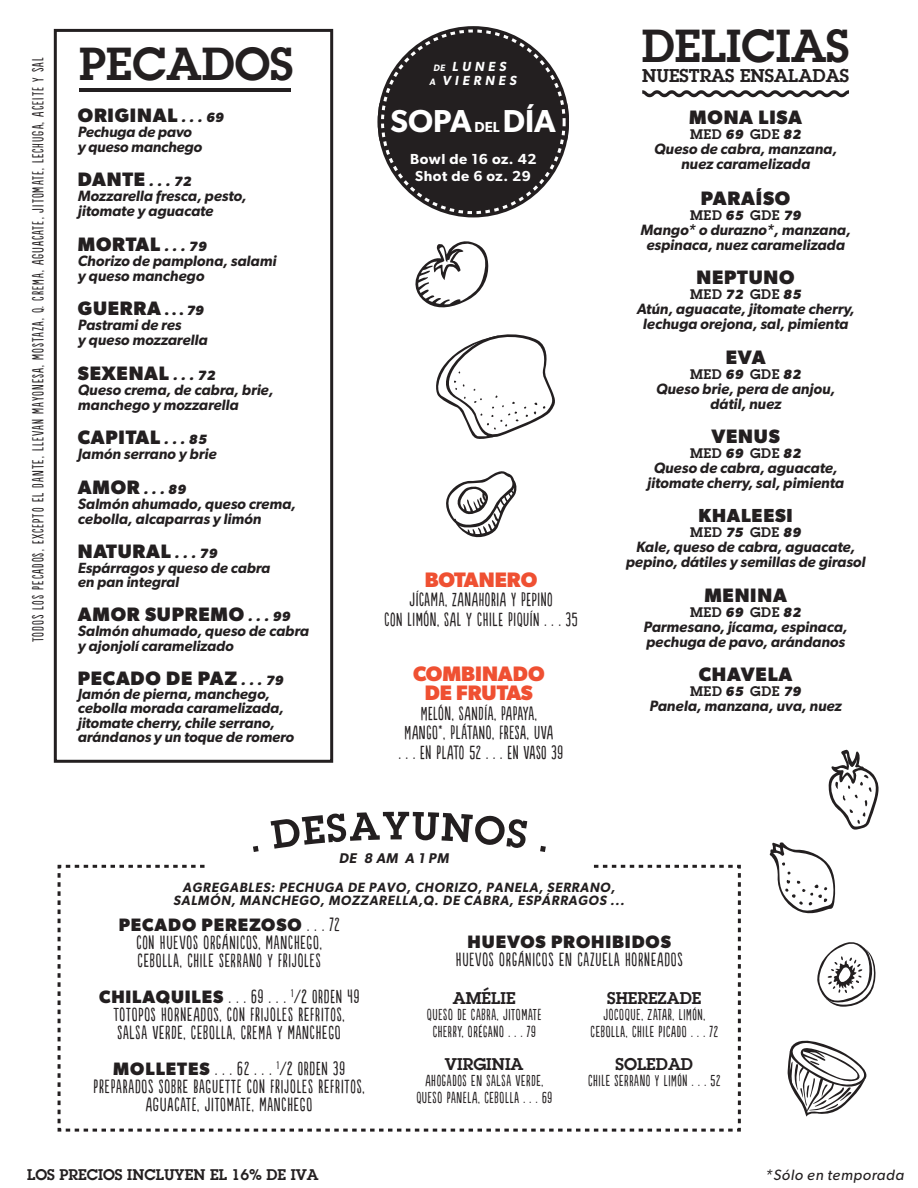
<style>
.page{position:relative;width:918px;height:1188px;background:#fff}
.page>*{position:absolute;margin:0;border:0;box-sizing:border-box;transform-origin:0 0}
.t1{font:600 45px "ITC Lubalin Graph";color:#231f20}
.t2{font:600 31.8px "Gibson";color:#fff}
.t3{font:700 21px/19.5px "Gibson";color:#ef5032;text-align:center}
.t4{font:700 19.5px "Gibson";letter-spacing:.04em;color:#231f20}
.t5{font:700 18.9px "Gibson";letter-spacing:.04em;color:#231f20}
.t6{font:18px/18px "Populaire";letter-spacing:.05em;color:#231f20;text-align:center}
.t7{font:700 18px "Gibson";letter-spacing:.05em;color:#231f20}
.t8{font:600 18px "ITC Lubalin Graph";color:#231f20}
.t9{font:600 16.5px "ITC Lubalin Graph";color:#231f20}
.t10{font:italic 600 15px/15px "Gibson";color:#231f20}
.t11{font:15px/16.5px "Populaire";letter-spacing:.05em;color:#231f20;text-align:center}
.t12{font:15px "Populaire";letter-spacing:.075em;color:#231f20}
.t13{font:600 15px "ITC Lubalin Graph";color:#231f20}
.t14{font:italic 15px "Gibson";letter-spacing:.04em;color:#231f20}
.t15{font:italic 600 14.85px/14.2px "Gibson";color:#231f20}
.t16{font:600 14.55px "Gibson";letter-spacing:.04em;color:#fff}
.t17{font:italic 600 14.1px "Gibson";color:#231f20}
.t18{font:italic 600 13.5px/13.5px "Gibson";letter-spacing:.05em;color:#231f20;text-align:center}
.t19{font:600 13.5px "ITC Lubalin Graph";letter-spacing:.04em;color:#231f20}
.t20{font:italic 700 13.5px "Gibson";color:#231f20}
.t21{font:italic 600 13.2px/14.5px "Gibson";letter-spacing:.29em;color:#fff}
.s1{font-style:italic;font-size:13.5px}
.s2{font-size:13.5px}
.s3{font-style:normal;font-size:19.5px}
.s4{font-size:15px}
.s5{font-size:9.3px}
.s6{font-size:14.55px}
.s7{font-family:"Gibson";font-weight:700;font-style:italic}
.s8{font-family:"Populaire";font-weight:400}
.s9{font-family:"Gibson";font-weight:700}
</style>
<div class="page">
<svg style="left:642px;top:90px;width:207px;height:7px"></svg>
<hr style="left:79px;top:88px;width:212px;height:4px;background:#231f20">
<div style="left:54px;top:29px;width:279px;height:734px;border:3px solid #231f20"></div>
<svg style="left:787px;top:1040px;width:80px;height:77px"></svg>
<svg style="left:817px;top:942px;width:59px;height:65px"></svg>
<svg style="left:446px;top:471px;width:71px;height:67px"></svg>
<svg style="left:415px;top:241px;width:74px;height:67px"></svg>
<svg style="left:436px;top:334px;width:119px;height:105px"></svg>
<svg style="left:769px;top:842px;width:67px;height:72px"></svg>
<svg style="left:828px;top:750px;width:51px;height:80px"></svg>
<svg style="left:57px;top:864px;width:684px;height:268px"></svg>
<div style="left:208px;top:797px;width:383px;height:84px;background:#fff"></div>
<svg style="left:253px;top:846px;width:6px;height:6px"></svg>
<svg style="left:271px;top:812px;width:256px;height:37px"></svg>
<svg style="left:540px;top:846px;width:6px;height:6px"></svg>
<div style="left:378px;top:26px;width:191px;height:191px;background:#231f20;border-radius:50%"></div>
<svg style="left:378px;top:103px;width:191px;height:38px"></svg>
<p class="t12" style="left:30px;top:642px;width:586px;rotate:-90deg">TODOS LOS PECADOS, EXCEPTO EL DANTE, LLEVAN MAYONESA, MOSTAZA, Q. CREMA, AGUACATE, JITOMATE, LECHUGA, ACEITE Y SAL</p>
<h1 class="t1" style="left:79px;top:34px;width:216px">PECADOS</h1>
<h3 class="t4" style="left:78px;top:104px;width:148px">ORIGINAL <span class="s1">. . . 69</span></h3>
<p class="t10" style="left:78px;top:124px;width:126px">Pechuga de pavo y queso manchego</p>
<h3 class="t4" style="left:78px;top:168px;width:115px">DANTE <span class="s1">. . . 72</span></h3>
<p class="t10" style="left:78px;top:188px;width:170px">Mozzarella fresca, pesto, jitomate y aguacate</p>
<h3 class="t4" style="left:78px;top:233px;width:130px">MORTAL <span class="s1">. . . 79</span></h3>
<p class="t10" style="left:78px;top:253px;width:200px">Chorizo de pamplona, salami y queso manchego</p>
<h3 class="t4" style="left:78px;top:297px;width:127px">GUERRA <span class="s2">. . .</span> <span class="s1">79</span></h3>
<p class="t10" style="left:78px;top:317px;width:131px">Pastrami de res<br>y queso mozzarella</p>
<h3 class="t4" style="left:78px;top:362px;width:139px">SEXENAL <span class="s1">. . . 72</span></h3>
<p class="t10" style="left:78px;top:382px;width:197px">Queso crema, de cabra, brie, manchego y mozzarella</p>
<h3 class="t4" style="left:78px;top:426px;width:130px">CAPITAL <span class="s1">. . . 85</span></h3>
<p class="t10" style="left:78px;top:446px;width:140px">Jamón serrano y brie</p>
<p class="t20" style="left:78px;top:481px;width:110px"><span class="s3">AMOR</span> . . . 89</p>
<p class="t10" style="left:78px;top:496px;width:220px">Salmón ahumado, queso crema, cebolla, alcaparras y limón</p>
<h3 class="t4" style="left:78px;top:540px;width:141px">NATURAL <span class="s1">. . . 79</span></h3>
<p class="t15" style="left:78px;top:560px;width:194px">Espárragos y queso de cabra en pan integral</p>
<h3 class="t4" style="left:78px;top:602px;width:214px">AMOR SUPREMO <span class="s1">. . . 99</span></h3>
<p class="t10" style="left:78px;top:623px;width:233px">Salmón ahumado, queso de cabra</p>
<p class="t15" style="left:78px;top:638px;width:157px"><span class="s4">y</span> ajonjolí caramelizado</p>
<h3 class="t4" style="left:78px;top:666px;width:207px">PECADO DE PAZ <span class="s1">. . . 79</span></h3>
<p class="t15" style="left:78px;top:686px;width:218px">Jamón de pierna, manchego, cebolla morada caramelizada, jitomate cherry, chile serrano, arándanos y un toque de romero</p>
<p class="t21" style="left:430px;top:59px;width:89px"><span class="s5">DE</span> LUNE S<br><span class="s5">A</span> VI ER NES</p>
<h2 class="t2" style="left:391px;top:102px;width:167px">SOPA <span class="s6">DEL</span> DÍA</h2>
<p class="t16" style="left:410px;top:150px;width:128px">Bowl de 16 oz. 42</p>
<p class="t16" style="left:415px;top:168px;width:117px">Shot de 6 oz. 29</p>
<h3 class="t3" style="left:425px;top:569px;width:114px">BOTANERO</h3>
<p class="t6" style="left:385px;top:591px;width:194px;line-height:19.5px">JÍCAMA, ZANAHORIA Y PEPINO<br>CON LIMÓN, SAL Y CHILE PIQUÍN . . . 35</p>
<h3 class="t3" style="left:413px;top:663px;width:133px">COMBINADO<br>DE FRUTAS</h3>
<p class="t6" style="left:399px;top:704px;width:166px;line-height:19.5px">MELÓN, SANDÍA, PAPAYA,<br>MANGO*, PLÁTANO, FRESA, UVA<br>. . . EN PLATO 52 . . . EN VASO 39</p>
<p class="t17" style="left:339px;top:850px;width:111px">DE 8 AM A 1 PM</p>
<h1 class="t1" style="left:642px;top:17px;width:209px">DELICIAS</h1>
<p class="t8" style="left:642px;top:63px;width:208px">NUESTRAS ENSALADAS</p>
<h3 class="t4" style="left:689px;top:106px;width:114px">MONA LISA</h3>
<p class="t19" style="left:690px;top:126px;width:113px">MED <span class="s7">69</span> GDE <span class="s7">82</span></p>
<p class="t10" style="left:654px;top:141px;width:184px;text-align:center">Queso de cabra, manzana, nuez caramelizada</p>
<h3 class="t4" style="left:701px;top:186px;width:91px">PARAÍSO</h3>
<p class="t19" style="left:690px;top:206px;width:112px">MED <span class="s7">65</span> GDE <span class="s7">79</span></p>
<p class="t10" style="left:640px;top:222px;width:212px;text-align:center">Mango* o durazno*, manzana, espinaca, nuez caramelizada</p>
<h3 class="t4" style="left:697px;top:266px;width:100px">NEPTUNO</h3>
<p class="t19" style="left:690px;top:285px;width:112px">MED <span class="s7">72</span> GDE <span class="s7">85</span></p>
<p class="t10" style="left:637px;top:301px;width:219px;text-align:center">Atún, aguacate, jitomate cherry, lechuga orejona, sal, pimienta</p>
<h3 class="t4" style="left:726px;top:345px;width:41px">EVA</h3>
<p class="t19" style="left:690px;top:365px;width:113px">MED <span class="s7">69</span> GDE <span class="s7">82</span></p>
<p class="t10" style="left:656px;top:381px;width:181px;text-align:center">Queso brie, pera de anjou, dátil, nuez</p>
<h3 class="t4" style="left:711px;top:425px;width:70px">VENUS</h3>
<p class="t19" style="left:690px;top:444px;width:113px">MED <span class="s7">69</span> GDE <span class="s7">82</span></p>
<p class="t10" style="left:647px;top:460px;width:198px;text-align:center">Queso de cabra, aguacate, jitomate cherry, sal, pimienta</p>
<p class="t5" style="left:698px;top:505px;width:96px">KHALEESI</p>
<p class="t19" style="left:690px;top:524px;width:112px">MED <span class="s7">75</span> GDE <span class="s7">89</span></p>
<p class="t10" style="left:626px;top:539px;width:241px;text-align:center">Kale, queso de cabra, aguacate, pepino, dátiles y semillas de girasol</p>
<h3 class="t4" style="left:704px;top:584px;width:84px">MENINA</h3>
<p class="t19" style="left:690px;top:603px;width:113px">MED <span class="s7">69</span> GDE <span class="s7">82</span></p>
<p class="t10" style="left:644px;top:619px;width:206px">Parmesano, jícama, espinaca, pechuga de pavo, arándanos</p>
<h3 class="t4" style="left:699px;top:663px;width:95px">CHAVELA</h3>
<p class="t19" style="left:690px;top:683px;width:112px">MED <span class="s7">65</span> GDE <span class="s7">79</span></p>
<p class="t10" style="left:650px;top:698px;width:194px">Panela, manzana, uva, nuez</p>
<p class="t18" style="left:174px;top:880px;width:453px">AGREGABLES: PECHUGA DE PAVO, CHORIZO, PANELA, SERRANO,<br>SALMÓN, MANCHEGO, MOZZARELLA,Q. DE CABRA, ESPÁRRAGOS ...</p>
<p class="t7" style="left:119px;top:914px;width:222px">PECADO PEREZOSO <span class="s8">. . . 72</span></p>
<p class="t6" style="left:136px;top:934px;width:187px;text-align:left">CON HUEVOS ORGÁNICOS, MANCHEGO,<br>CEBOLLA, CHILE SERRANO Y FRIJOLES</p>
<p class="t6" style="left:99px;top:988px;width:262px"><span class="s9">CHILAQUILES</span> . . . 69 . . . <sup>1</sup>/2 ORDEN 49<br>TOTOPOS HORNEADOS, CON FRIJOLES REFRITOS,<br>SALSA VERDE, CEBOLLA, CREMA Y MANCHEGO</p>
<p class="t6" style="left:94px;top:1060px;width:273px"><span class="s9">MOLLETES</span> . . . 62 . . . <sup>1</sup>/2 ORDEN 39<br>PREPARADOS SOBRE BAGUETTE CON FRIJOLES REFRITOS,<br>AGUACATE, JITOMATE, MANCHEGO</p>
<p class="t7" style="left:468px;top:931px;width:205px">HUEVOS PROHIBIDOS</p>
<p class="t6" style="left:456px;top:951px;width:228px">HUEVOS ORGÁNICOS EN CAZUELA HORNEADOS</p>
<p class="t9" style="left:453px;top:987px;width:64px">AMÉLIE</p>
<p class="t11" style="left:427px;top:1007px;width:116px">QUESO DE CABRA, JITOMATE<br>CHERRY, ORÉGANO . . . 79</p>
<p class="t9" style="left:445px;top:1053px;width:80px">VIRGINIA</p>
<p class="t11" style="left:416px;top:1073px;width:137px">AHOGADOS EN SALSA VERDE,<br>QUESO PANELA, CEBOLLA . . . 69</p>
<p class="t9" style="left:607px;top:987px;width:96px">SHEREZADE</p>
<p class="t11" style="left:591px;top:1007px;width:129px">JOCOQUE, ZATAR, LIMÓN,<br>CEBOLLA, CHILE PICADO . . . 72</p>
<p class="t9" style="left:616px;top:1053px;width:79px">SOLEDAD</p>
<p class="t11" style="left:588px;top:1073px;width:134px">CHILE SERRANO Y LIMÓN . . . 52</p>
<p class="t13" style="left:27px;top:1165px;width:293px">LOS PRECIOS INCLUYEN EL 16% DE IVA</p>
<p class="t14" style="left:765px;top:1166px;width:140px">*Sólo en temporada</p>
</div>
